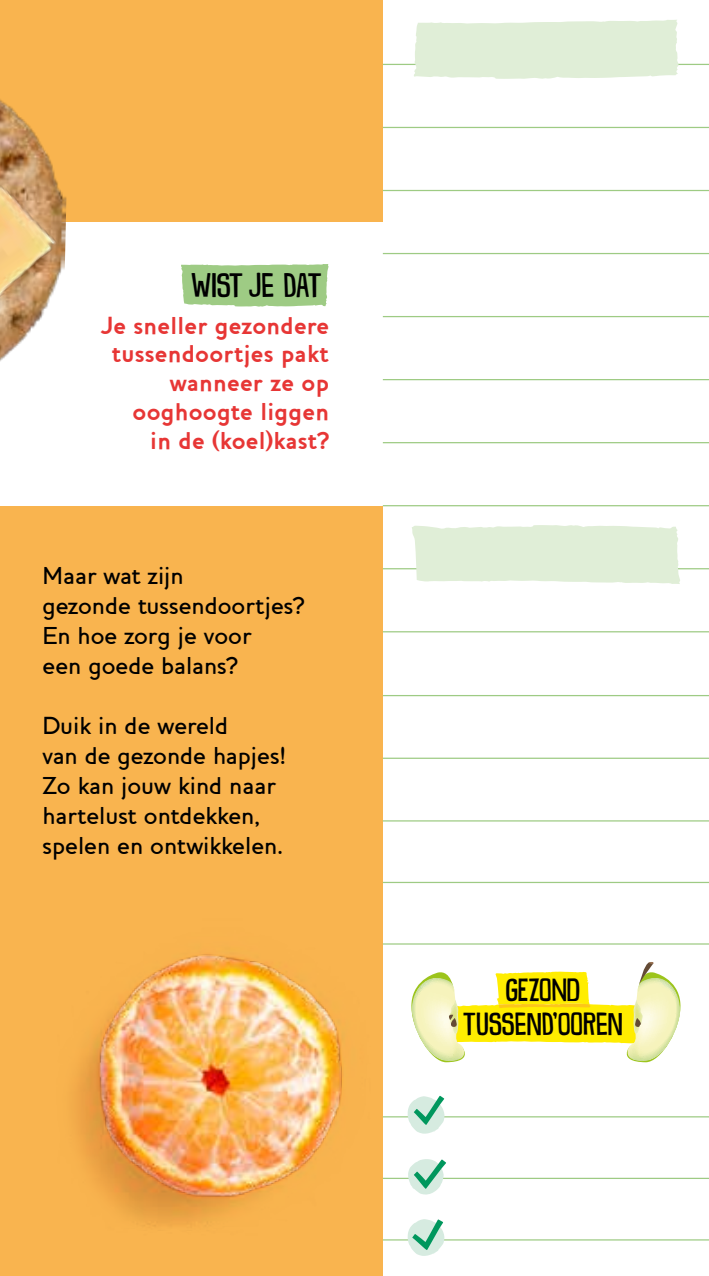
<style>
.page{position:relative;width:709px;height:1276px;background:#fff}
.page>*{position:absolute;margin:0;border:0;box-sizing:border-box;transform-origin:0 0}
.t1{font:30px "DK Snemand";letter-spacing:-.015em;color:#000}
.t2{font:28.25px/34px "DK Snemand";color:#000;text-align:center}
.t3{font:500 25px/30px "Houschka Alt";color:#000}
.t4{font:700 25px/28.8px "Houschka Alt";letter-spacing:.01em;color:#e73635;text-align:right}
.s1{font-size:22.5px}
</style>
<div class="page">
<div style="left:0;top:0;width:383px;height:1276px;background:#f9b44f"></div>
<div style="left:0;top:222px;width:385px;height:284px;background:#fff"></div>
<svg style="left:196px;top:264px;width:133px;height:43px;background:#a4ce8c"></svg>
<img style="left:0;top:99px;width:196px;height:263px">
<hr style="left:383px;top:1116px;width:326px;height:1px;background:#9ecb84">
<hr style="left:383px;top:1177px;width:326px;height:2px;background:#9ecb84">
<hr style="left:383px;top:1239px;width:326px;height:1px;background:#9ecb84">
<hr style="left:383px;top:190px;width:326px;height:1px;background:#9ecb84">
<hr style="left:383px;top:127px;width:326px;height:1px;background:#9ecb84">
<hr style="left:383px;top:64px;width:326px;height:1px;background:#9ecb84">
<hr style="left:383px;top:442px;width:326px;height:1px;background:#9ecb84">
<hr style="left:383px;top:820px;width:326px;height:1px;background:#9ecb84">
<hr style="left:383px;top:695px;width:326px;height:1px;background:#9ecb84">
<hr style="left:383px;top:757px;width:326px;height:2px;background:#9ecb84">
<hr style="left:383px;top:882px;width:326px;height:1px;background:#9ecb84">
<hr style="left:383px;top:943px;width:326px;height:1px;background:#9ecb84">
<hr style="left:383px;top:316px;width:326px;height:1px;background:#9ecb84">
<hr style="left:383px;top:568px;width:326px;height:1px;background:#9ecb84">
<hr style="left:383px;top:253px;width:326px;height:1px;background:#9ecb84">
<hr style="left:383px;top:505px;width:326px;height:1px;background:#9ecb84">
<hr style="left:383px;top:379px;width:326px;height:1px;background:#9ecb84">
<hr style="left:383px;top:631px;width:326px;height:1px;background:#9ecb84">
<svg style="left:408px;top:1159px;width:38px;height:35px"></svg>
<svg style="left:407px;top:1095px;width:37px;height:38px"></svg>
<svg style="left:407px;top:1219px;width:37px;height:37px"></svg>
<svg style="left:412px;top:525px;width:268px;height:59px;background:#e2efda"></svg>
<svg style="left:411px;top:962px;width:270px;height:100px"></svg>
<img style="left:75px;top:954px;width:268px;height:272px">
<svg style="left:413px;top:20px;width:265px;height:59px;background:#e2efd9"></svg>
<p class="t1" style="left:191px;top:265px;width:133px">WIST JE DAT</p>
<p class="t4" style="left:101px;top:311px;width:230px">Je sneller gezondere tussendoortjes pakt wanneer ze op ooghoogte liggen<br>in de <span class="s1">(</span>koel<span class="s1">)</span>kast?</p>
<p class="t3" style="left:43px;top:560px;width:263px">Maar wat zijn<br>gezonde tussendoortjes?<br>En hoe zorg je voor<br>een goede balans?</p>
<p class="t3" style="left:43px;top:710px;width:245px">Duik in de wereld<br>van de gezonde hapjes!<br>Zo kan jouw kind naar hartelust ontdekken, spelen en ontwikkelen.</p>
<p class="t2" style="left:463px;top:970px;width:161px">GEZOND<br>TUSSEND’OOREN</p>
</div>
